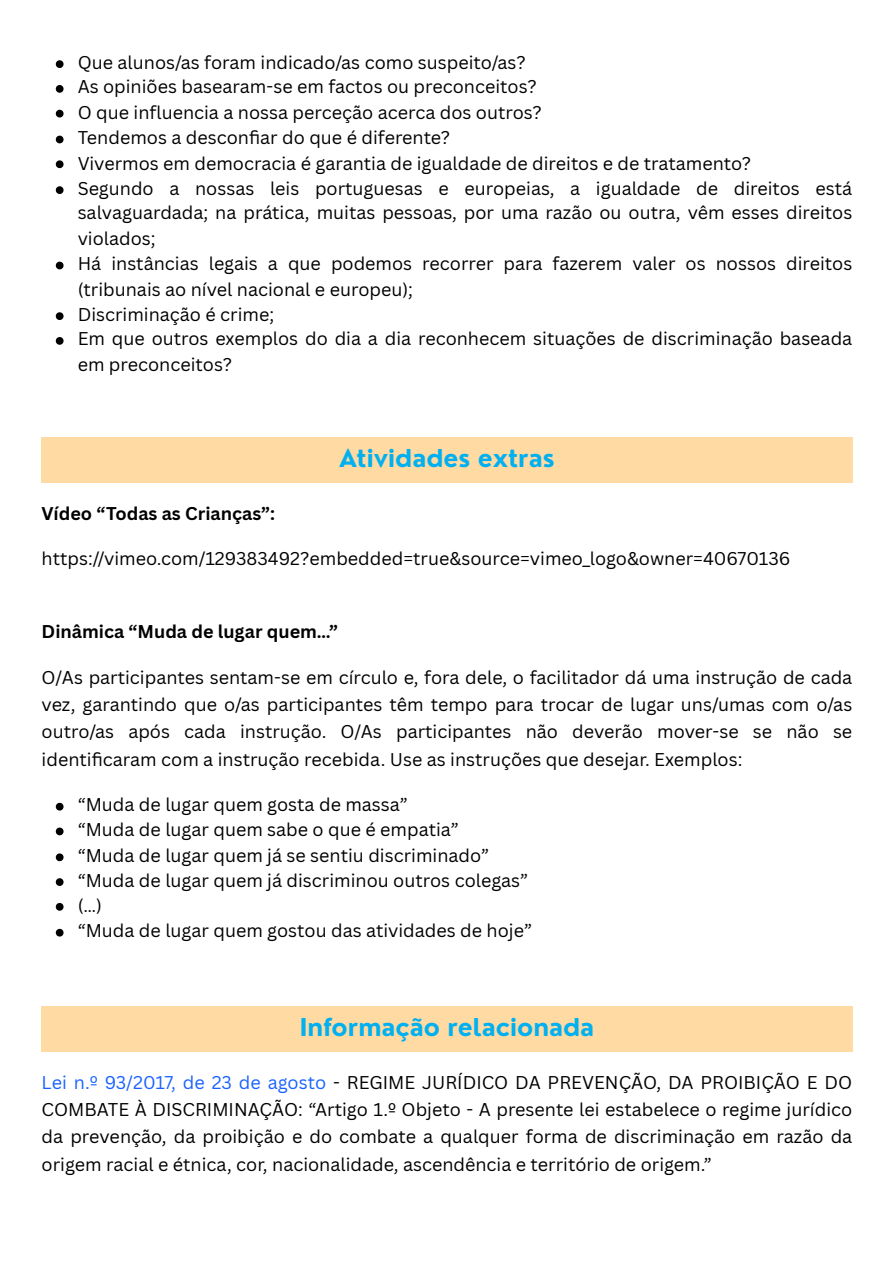
<style>
.page{position:relative;width:894px;height:1263px;background:#fff}
.page>*{position:absolute;margin:0;border:0;box-sizing:border-box;transform-origin:0 0}
.t1{font:700 24px "Nourd";color:#00b0f0}
.t2{font:18px/27.5px "Canva Sans";color:#000;text-align:justify}
.t3{font:700 18px "Canva Sans";color:#000}
.s1{color:#1a62ff}
</style>
<div class="page">
<svg style="left:56px;top:60px;width:7px;height:8px"></svg>
<svg style="left:56px;top:85px;width:7px;height:8px"></svg>
<svg style="left:56px;top:110px;width:7px;height:7px"></svg>
<svg style="left:56px;top:136px;width:7px;height:7px"></svg>
<svg style="left:56px;top:160px;width:7px;height:8px"></svg>
<svg style="left:56px;top:186px;width:7px;height:8px"></svg>
<svg style="left:56px;top:262px;width:7px;height:7px"></svg>
<svg style="left:56px;top:312px;width:7px;height:8px"></svg>
<svg style="left:56px;top:337px;width:7px;height:8px"></svg>
<div style="left:42px;top:438px;width:810px;height:45px;background:#ffdaa2"></div>
<svg style="left:56px;top:803px;width:7px;height:7px"></svg>
<svg style="left:56px;top:828px;width:7px;height:7px"></svg>
<svg style="left:56px;top:853px;width:7px;height:8px"></svg>
<svg style="left:56px;top:878px;width:7px;height:8px"></svg>
<svg style="left:56px;top:903px;width:7px;height:8px"></svg>
<svg style="left:56px;top:929px;width:7px;height:7px"></svg>
<div style="left:42px;top:1007px;width:810px;height:45px;background:#ffdaa2"></div>
<p class="t2" style="left:78px;top:48px;width:449px">Que alunos/as foram indicado/as como suspeito/as?</p>
<p class="t2" style="left:78px;top:73px;width:460px">As opiniões basearam-se em factos ou preconceitos?</p>
<p class="t2" style="left:78px;top:99px;width:465px">O que influencia a nossa perceção acerca dos outros?</p>
<p class="t2" style="left:78px;top:123px;width:374px">Tendemos a desconfiar do que é diferente?</p>
<p class="t2" style="left:78px;top:149px;width:674px">Vivermos em democracia é garantia de igualdade de direitos e de tratamento?</p>
<p class="t2" style="left:78px;top:175px;width:775px;line-height:25.3px">Segundo a nossas leis portuguesas e europeias, a igualdade de direitos está salvaguardada; na prática, muitas pessoas, por uma razão ou outra, vêm esses direitos violados;</p>
<p class="t2" style="left:78px;top:250px;width:775px;line-height:25.8px">Há instâncias legais a que podemos recorrer para fazerem valer os nossos direitos (tribunais ao nível nacional e europeu);</p>
<p class="t2" style="left:78px;top:300px;width:198px">Discriminação é crime;</p>
<p class="t2" style="left:78px;top:325px;width:775px;line-height:25.8px">Em que outros exemplos do dia a dia reconhecem situações de discriminação baseada em preconceitos?</p>
<p class="t1" style="left:339px;top:443px;width:217px">Atividades extras</p>
<h2 class="t3" style="left:42px;top:501px;width:235px">Vídeo “Todas as Crianças”:</h2>
<p class="t2" style="left:42px;top:544px;width:750px">https://vimeo.com/129383492?embedded=true&amp;source=vimeo_logo&amp;owner=40670136</p>
<p class="t3" style="left:42px;top:619px;width:298px">Dinâmica “Muda de lugar quem…”</p>
<p class="t2" style="left:42px;top:663px;width:811px">O/As participantes sentam-se em círculo e, fora dele, o facilitador dá uma instrução de cada vez, garantindo que o/as participantes têm tempo para trocar de lugar uns/umas com o/as outro/as após cada instrução. O/As participantes não deverão mover-se se não se identifi caram com a instrução recebida. Use as instruções que desejar. Exemplos:</p>
<p class="t2" style="left:78px;top:790px;width:331px">“Muda de lugar quem gosta de massa”</p>
<p class="t2" style="left:78px;top:815px;width:382px">“Muda de lugar quem sabe o que é empatia”</p>
<p class="t2" style="left:78px;top:841px;width:413px">“Muda de lugar quem já se sentiu discriminado”</p>
<p class="t2" style="left:78px;top:866px;width:452px">“Muda de lugar quem já discriminou outros colegas”</p>
<p class="t2" style="left:78px;top:892px;width:26px">(…)</p>
<p class="t2" style="left:78px;top:916px;width:456px">“Muda de lugar quem gostou das atividades de hoje”</p>
<p class="t1" style="left:300px;top:1012px;width:296px">Informação relacionada</p>
<p class="t2" style="left:42px;top:1068px;width:811px"><span class="s1">Lei n.º 93/2017, de 23 de agosto</span> - REGIME JURÍDICO DA PREVENÇÃO, DA PROIBIÇÃO E DO COMBATE À DISCRIMINAÇÃO: “Artigo 1.º Objeto - A presente lei estabelece o regime jurídico da prevenção, da proibição e do combate a qualquer forma de discriminação em razão da origem racial e étnica, cor, nacionalidade, ascendência e território de origem.”</p>
</div>
